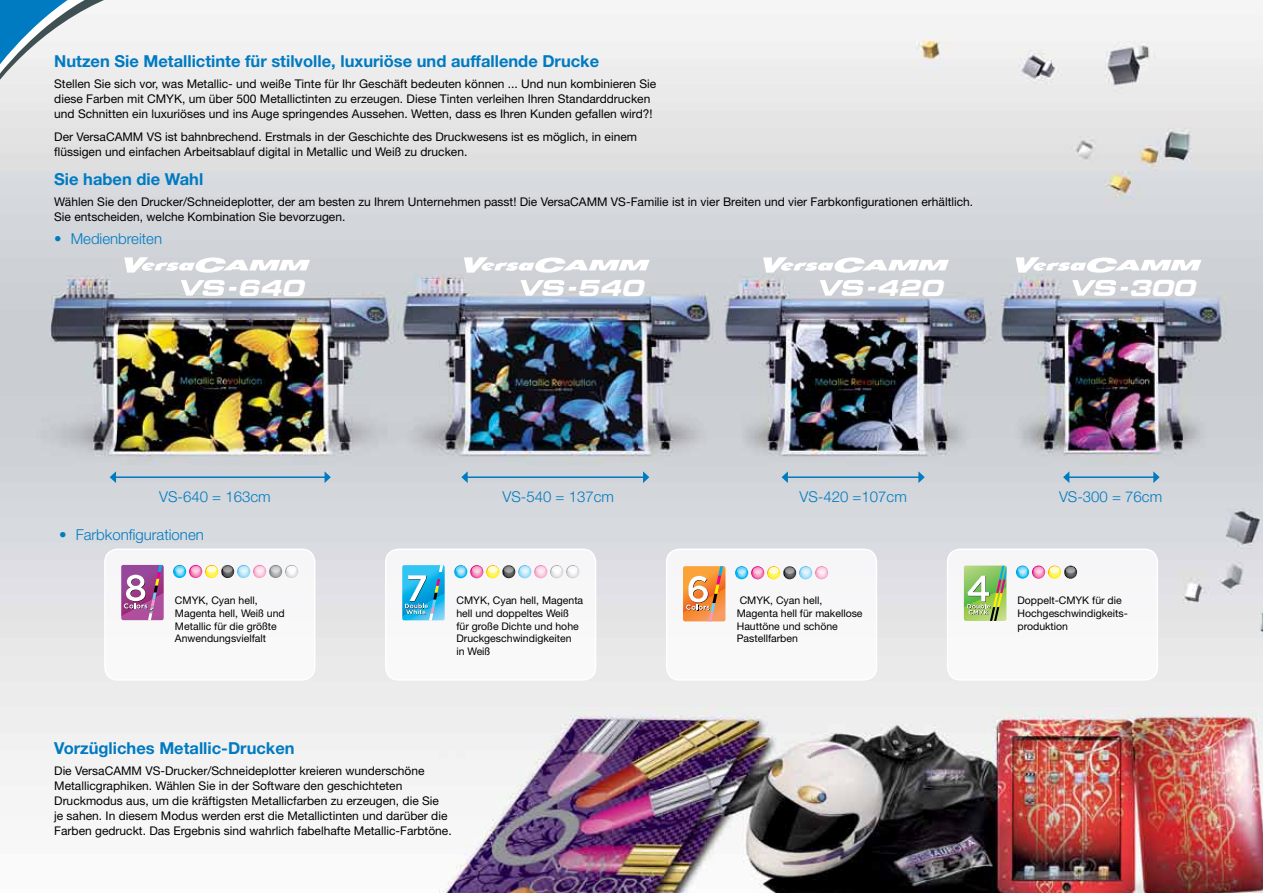
<style>
.page{position:relative;width:1263px;height:893px;background:#fff}
.page>*{position:absolute;margin:0;border:0;box-sizing:border-box;transform-origin:0 0}
.t1{font:italic 22.2px "Eurostile LT Bold Extended Two";color:#fff}
.t2{font:700 16.5px "Helvetica Neue LT Std";color:#007ac1}
.t3{font:300 15px "Helvetica Neue LT Std";color:#007ac1}
.t4{font:12px/15px "Helvetica Neue LT Std";color:#000}
.t5{font:10.5px/12.6px "Helvetica Neue LT Std";color:#000}
</style>
<div class="page">
<img style="left:0;top:15px;width:1263px;height:878px">
<svg style="left:1072px;top:280px;width:56px;height:16px"></svg>
<svg style="left:1016px;top:257px;width:185px;height:16px"></svg>
<svg style="left:820px;top:280px;width:56px;height:16px"></svg>
<svg style="left:763px;top:257px;width:186px;height:16px"></svg>
<svg style="left:520px;top:280px;width:56px;height:16px"></svg>
<svg style="left:464px;top:257px;width:186px;height:16px"></svg>
<svg style="left:181px;top:280px;width:56px;height:16px"></svg>
<svg style="left:124px;top:257px;width:186px;height:16px"></svg>
<svg style="left:0;top:0;width:267px;height:139px"></svg>
<hr style="left:115px;top:476px;width:210px;height:2px;background:#007ac1">
<svg style="left:110px;top:471px;width:6px;height:12px"></svg>
<svg style="left:325px;top:471px;width:6px;height:12px"></svg>
<hr style="left:467px;top:476px;width:177px;height:2px;background:#007ac1">
<svg style="left:461px;top:471px;width:7px;height:12px"></svg>
<svg style="left:643px;top:471px;width:6px;height:12px"></svg>
<hr style="left:787px;top:476px;width:132px;height:2px;background:#007ac1">
<svg style="left:782px;top:471px;width:6px;height:12px"></svg>
<svg style="left:918px;top:471px;width:7px;height:12px"></svg>
<hr style="left:1069px;top:476px;width:85px;height:2px;background:#007ac1">
<svg style="left:1063px;top:471px;width:6px;height:12px"></svg>
<svg style="left:1153px;top:471px;width:7px;height:12px"></svg>
<div style="left:105px;top:549px;width:210px;height:131px;background:#f8f8f8;border-radius:13px"></div>
<div style="left:104px;top:549px;width:211px;height:132px;border:2px solid #fff;border-radius:13px"></div>
<svg style="left:121px;top:565px;width:43px;height:55px;background:#ab64a1"></svg>
<svg style="left:173px;top:565px;width:125px;height:13px"></svg>
<svg style="left:271px;top:566px;width:9px;height:7px"></svg>
<div style="left:667px;top:549px;width:209px;height:131px;background:#f8f8f8;border-radius:13px"></div>
<div style="left:666px;top:549px;width:211px;height:132px;border:2px solid #fff;border-radius:13px"></div>
<svg style="left:683px;top:566px;width:42px;height:55px;background:#ea9b59"></svg>
<svg style="left:735px;top:566px;width:93px;height:13px"></svg>
<svg style="left:817px;top:567px;width:9px;height:7px"></svg>
<div style="left:386px;top:549px;width:210px;height:131px;background:#f8f8f8;border-radius:13px"></div>
<div style="left:385px;top:549px;width:211px;height:132px;border:2px solid #fff;border-radius:13px"></div>
<svg style="left:454px;top:565px;width:125px;height:13px"></svg>
<div style="left:552px;top:566px;width:10px;height:7px;background:#fff;border-radius:50%"></div>
<svg style="left:402px;top:565px;width:43px;height:55px;background:#42b8e2"></svg>
<div style="left:948px;top:549px;width:209px;height:131px;background:#f8f8f8;border-radius:13px"></div>
<div style="left:947px;top:549px;width:211px;height:132px;border:2px solid #fff;border-radius:13px"></div>
<svg style="left:964px;top:566px;width:42px;height:55px;background:#9cc272"></svg>
<svg style="left:1016px;top:566px;width:61px;height:13px"></svg>
<svg style="left:1066px;top:566px;width:9px;height:7px"></svg>
<h2 class="t2" style="left:54px;top:51px;width:546px">Nutzen Sie Metallictinte für stilvolle, luxuriöse und auffallende Drucke</h2>
<p class="t4" style="left:54px;top:76px;width:604px">Stellen Sie sich vor, was Metallic- und weiße Tinte für Ihr Geschäft bedeuten können ... Und nun kombinieren Sie diese Farben mit CMYK, um über 500 Metallictinten zu erzeugen. Diese Tinten verleihen Ihren Standarddrucken und Schnitten ein luxuriöses und ins Auge springendes Aussehen. Wetten, dass es Ihren Kunden gefallen wird?!</p>
<p class="t4" style="left:54px;top:129px;width:584px">Der VersaCAMM VS ist bahnbrechend. Erstmals in der Geschichte des Druckwesens ist es möglich, in einem flüssigen und einfachen Arbeitsablauf digital in Metallic und Weiß zu drucken.</p>
<h2 class="t2" style="left:54px;top:169px;width:151px">Sie haben die Wahl</h2>
<p class="t4" style="left:54px;top:194px;width:920px">Wählen Sie den Drucker/Schneideplotter, der am besten zu Ihrem Unternehmen passt! Die VersaCAMM VS-Familie ist in vier Breiten und vier Farbkonfigurationen erhältlich.<br>Sie entscheiden, welche Kombination Sie bevorzugen.</p>
<p class="t3" style="left:54px;top:229px;width:109px">• Medienbreiten</p>
<h1 class="t1" style="left:237px;top:272px;width:75px">640</h1>
<h1 class="t1" style="left:577px;top:272px;width:75px">540</h1>
<h1 class="t1" style="left:876px;top:272px;width:75px">420</h1>
<h1 class="t1" style="left:1129px;top:272px;width:75px">300</h1>
<p class="t3" style="left:159px;top:487px;width:113px">VS-640 = 163cm</p>
<p class="t3" style="left:502px;top:487px;width:113px">VS-540 = 137cm</p>
<p class="t3" style="left:799px;top:487px;width:109px">VS-420 =107cm</p>
<p class="t3" style="left:1059px;top:487px;width:105px">VS-300 = 76cm</p>
<p class="t3" style="left:59px;top:526px;width:146px">• Farbkonfigurationen</p>
<p class="t5" style="left:175px;top:594px;width:111px">CMYK, Cyan hell,<br>Magenta hell, Weiß und<br>Metallic für die größte<br>Anwendungsvielfalt</p>
<p class="t5" style="left:737px;top:594px;width:127px">CMYK, Cyan hell,<br>Magenta hell für makellose<br>Hauttöne und schöne<br>Pastellfarben</p>
<p class="t5" style="left:456px;top:594px;width:128px">CMYK, Cyan hell, Magenta hell und doppeltes Weiß für große Dichte und hohe<br>Druckgeschwindigkeiten<br>in Weiß</p>
<p class="t5" style="left:1017px;top:594px;width:112px">Doppelt-CMYK für die<br>Hochgeschwindigkeits&shy;produktion</p>
<h2 class="t2" style="left:54px;top:738px;width:242px">Vorzügliches Metallic-Drucken</h2>
<p class="t4" style="left:54px;top:763px;width:399px">Die VersaCAMM VS-Drucker/Schneideplotter kreieren wunderschöne Metallicgraphiken. Wählen Sie in der Software den geschichteten Druckmodus aus, um die kräftigsten Metallicfarben zu erzeugen, die Sie<br>je sahen. In diesem Modus werden erst die Metallictinten und darüber die Farben gedruckt. Das Ergebnis sind wahrlich fabelhafte Metallic-Farbtöne.</p>
</div>
